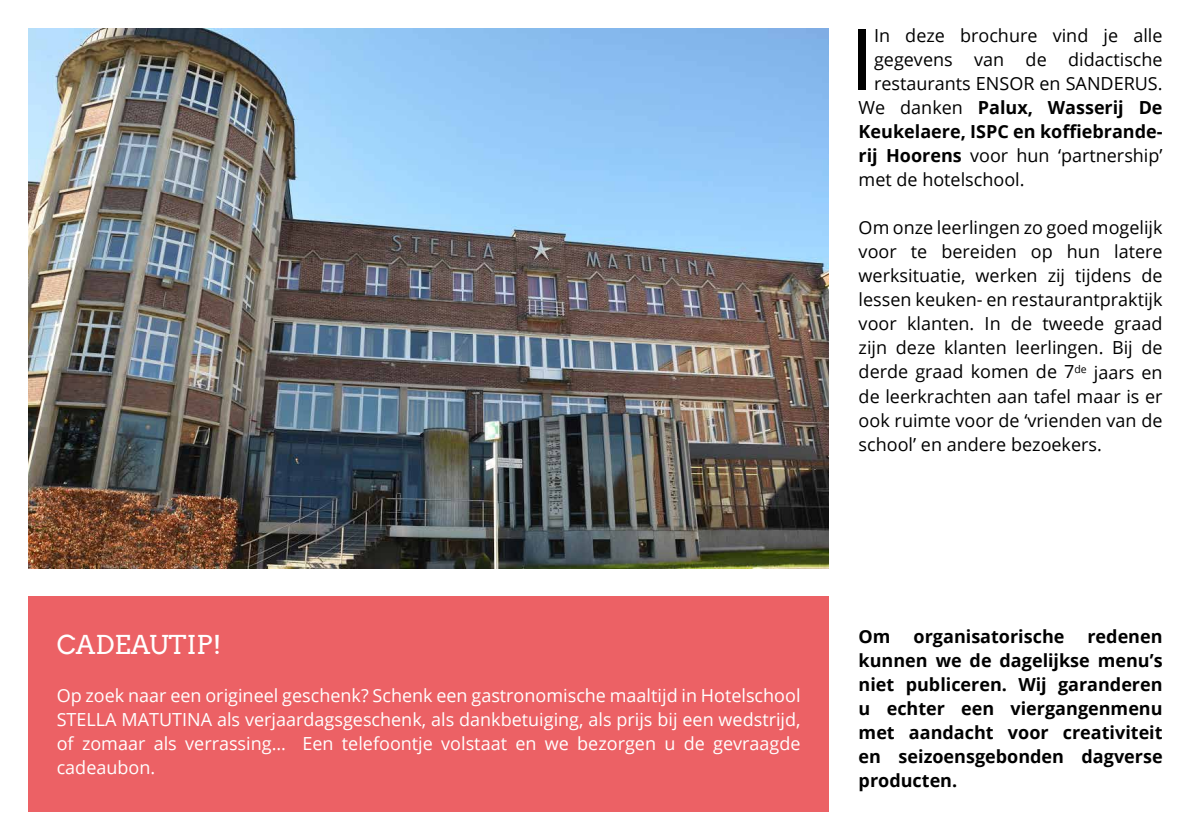
<style>
.page{position:relative;width:1191px;height:840px;background:#fff}
.page>*{position:absolute;margin:0;border:0;box-sizing:border-box;transform-origin:0 0}
.t1{font:85.2px "Open Sans";color:#000}
.t2{font:26px "Arvo";color:#fff}
.t3{font:18px/24px "Open Sans";color:#000;text-align:justify}
.t4{font:18px/24px "Open Sans";color:#fff;text-align:justify}
.t5{font:700 18px/24px "Open Sans";color:#000;text-align:justify}
.s1{font-weight:400}
.s2{font-weight:700}
</style>
<div class="page">
<img style="left:28px;top:28px;width:801px;height:540px">
<div style="left:28px;top:595px;width:801px;height:216px;background:#ec6165"></div>
<h1 class="t1" style="left:850px;top:1px;width:25px">I</h1>
<p class="t3" style="left:874px;top:23px;width:290px">In deze brochure vind je alle</p>
<p class="t3" style="left:874px;top:47px;width:290px">gegevens van de didactische</p>
<p class="t3" style="left:874px;top:71px;width:290px">restaurants ENSOR en SANDERUS.</p>
<p class="t5" style="left:858px;top:95px;width:305px"><span class="s1">We danken</span> Palux, Wasserij De</p>
<p class="t5" style="left:858px;top:119px;width:305px">Keukelaere, ISPC en koffiebrande-</p>
<p class="t3" style="left:858px;top:143px;width:305px"><span class="s2">rij Hoorens</span> voor hun ‘partnership’</p>
<p class="t3" style="left:858px;top:167px;width:167px">met de hotelschool.</p>
<p class="t3" style="left:858px;top:215px;width:305px">Om onze leerlingen zo goed mogelijk voor te bereiden op hun latere werksituatie, werken zij tijdens de lessen keuken- en restaurantpraktijk voor klanten. In de tweede graad zijn deze klanten leerlingen. Bij de derde graad komen de 7<sup>de</sup> jaars en de leerkrachten aan tafel maar is er ook ruimte voor de ‘vrienden van de school’ en andere bezoekers.</p>
<h2 class="t2" style="left:57px;top:628px;width:166px">CADEAUTIP!</h2>
<p class="t4" style="left:57px;top:682px;width:745px">Op zoek naar een origineel geschenk? Schenk een gastronomische maaltijd in Hotelschool STELLA MATUTINA als verjaardagsgeschenk, als dankbetuiging, als prijs bij een wedstrijd, of zomaar als verrassing… Een telefoontje volstaat en we bezorgen u de gevraagde cadeaubon.</p>
<p class="t5" style="left:858px;top:623px;width:305px;text-indent:229px">redenen kunnen we de dagelijkse menu’s niet publiceren. Wij garanderen u echter een viergangenmenu met aandacht voor creativiteit en seizoensgebonden dagverse producten.</p>
<p class="t5" style="left:858px;top:623px;width:34px">Om</p>
<p class="t5" style="left:913px;top:623px;width:152px">organisatorische</p>
</div>
